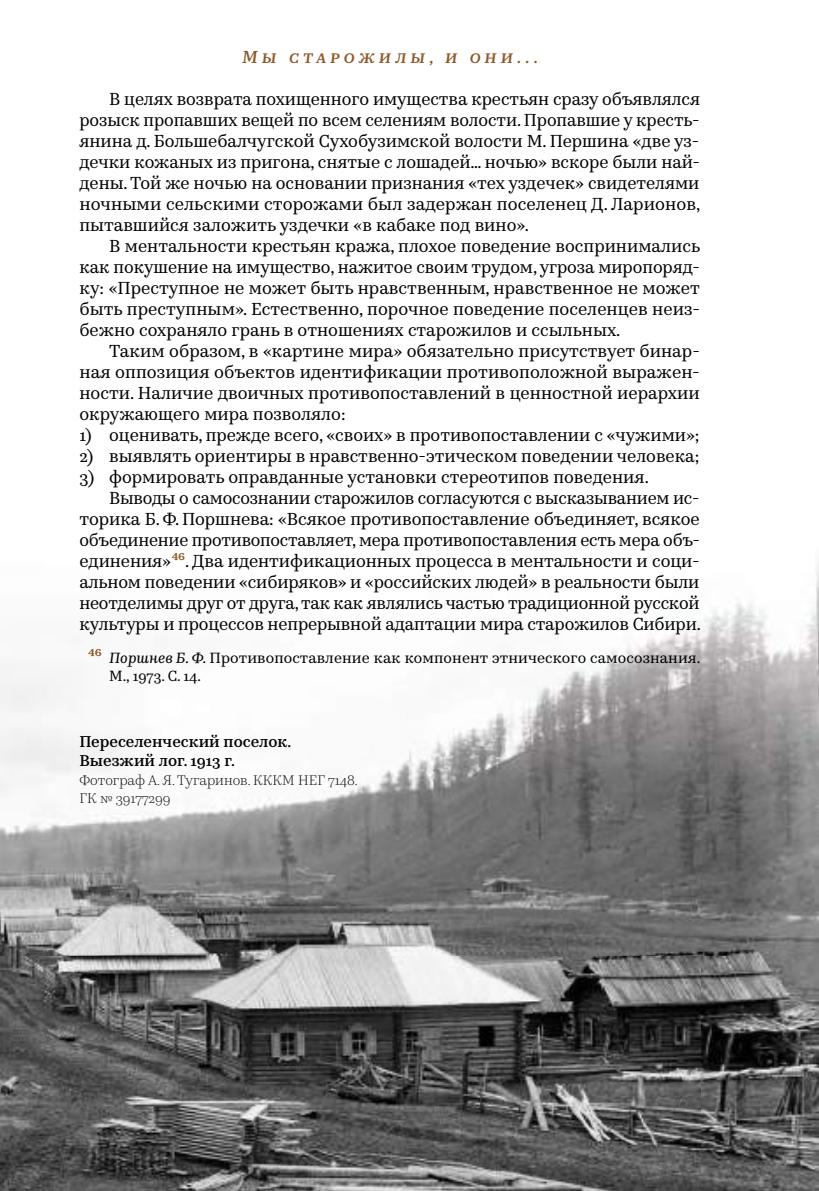
<style>
.page{position:relative;width:819px;height:1191px;background:#fff}
.page>*{position:absolute;margin:0;border:0;box-sizing:border-box;transform-origin:0 0}
.t1{font:17.5px/21px "Kazimir Text";letter-spacing:-.005em;color:#000;text-align:justify}
.t2{font:italic 500 17.5px "Kazimir Text";letter-spacing:.23em;color:#8e5928}
.t3{font:500 15.75px/18.7px "Kazimir Text";color:#000}
.t4{font:14.88px/17.8px "Kazimir Text";letter-spacing:.01em;color:#000}
.t5{font:300 14px/18.7px "Kazimir Text";color:#000}
.s1{font-weight:500;font-size:15.75px;color:#8e5928}
.s2{font-style:italic}
</style>
<div class="page">
<img style="left:0;top:562px;width:819px;height:629px">
<p class="t2" style="left:242px;top:44px;width:297px">Мы старожилы, и они...</p>
<p class="t1" style="left:79px;top:87px;width:622px;text-indent:30px">В целях возврата похищенного имущества крестьян сразу объявлялся розыск пропавших вещей по всем селениям волости. Пропавшие у кресть&shy;янина д. Большебалчугской Сухобузимской волости М. Першина «две уз&shy;дечки кожаных из пригона, снятые с лошадей… ночью» вскоре были най&shy;дены. Той же ночью на основании признания «тех уздечек» свидетелями ночными сельскими сторожами был задержан поселенец Д. Ларионов, пытавшийся заложить уздечки «в кабаке под вино».</p>
<p class="t1" style="left:79px;top:234px;width:622px;text-indent:30px">В ментальности крестьян кража, плохое поведение воспринимались как покушение на имущество, нажитое своим трудом, угроза миропоряд&shy;ку: «Преступное не может быть нравственным, нравственное не может быть преступным». Естественно, порочное поведение поселенцев неиз&shy;бежно сохраняло грань в отношениях старожилов и ссыльных.</p>
<p class="t1" style="left:79px;top:339px;width:622px;text-indent:30px">Таким образом, в «картине мира» обязательно присутствует бинар&shy;ная оппозиция объектов идентификации противоположной выражен&shy;ности. Наличие двоичных противопоставлений в ценностной иерархии окружающего мира позволяло:</p>
<p class="t1" style="left:79px;top:423px;width:621px">1) оценивать, прежде всего, «своих» в противопоставлении с «чужими»;</p>
<p class="t1" style="left:79px;top:444px;width:621px">2) выявлять ориентиры в нравственно- этическом поведении человека;</p>
<p class="t1" style="left:79px;top:465px;width:571px">3) формировать оправданные установки стереотипов поведения.</p>
<p class="t1" style="left:109px;top:486px;width:592px">Выводы о самосознании старожилов согласуются с высказыванием ис-</p>
<p class="t1" style="left:79px;top:507px;width:622px">торика Б. Ф. Поршнева: «Всякое противопоставление объединяет, всякое</p>
<p class="t1" style="left:79px;top:528px;width:622px">объединение противопоставляет, мера противопоставления есть мера объ-</p>
<p class="t1" style="left:79px;top:549px;width:621px">единения» <span class="s1">46</span>. Два идентификационных процесса в ментальности и соци-</p>
<p class="t1" style="left:79px;top:570px;width:621px">альном поведении «сибиряков» и «российских людей» в реальности были</p>
<p class="t1" style="left:79px;top:591px;width:621px">неотделимы друг от друга, так как являлись частью традиционной русской</p>
<p class="t1" style="left:79px;top:612px;width:623px">культуры и процессов непрерывной адаптации мира старожилов Сибири.</p>
<p class="t4" style="left:109px;top:648px;width:592px;text-indent:-21px"><span class="s1">46</span> <span class="s2">Поршнев Б. Ф.</span> Противопоставление как компонент этнического самосознания.<br>М., 1973. С. 14.</p>
<p class="t3" style="left:79px;top:731px;width:213px">Переселенческий поселок.<br>Выезжий лог. 1913 г.</p>
<p class="t5" style="left:79px;top:769px;width:279px">Фотограф А. Я. Тугаринов. КККМ НЕГ 7148.<br>ГК № 39177299</p>
</div>
